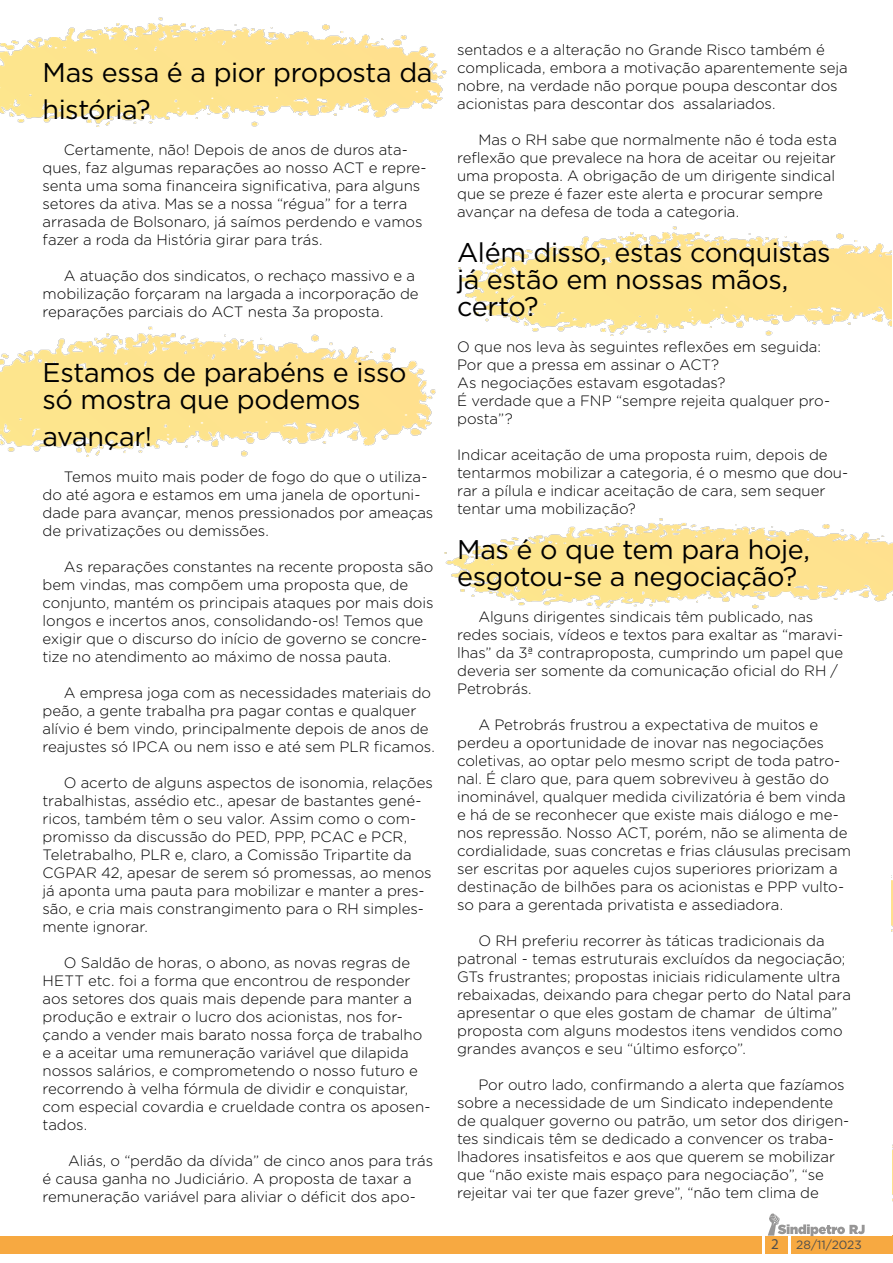
<style>
.page{position:relative;width:893px;height:1263px;background:#fff}
.page>*{position:absolute;margin:0;border:0;box-sizing:border-box;transform-origin:0 0}
.t1{font:27px/27px "Gotham";letter-spacing:-.015em;color:#000}
.t2{font:300 15px/18px "Gotham Rounded";letter-spacing:-.005em;color:#000}
.t3{font:12px "Gotham";color:#4d4d4d}
.s1{font-family:"Myriad Pro";font-size:15px}
</style>
<div class="page">
<div style="left:791px;top:1236px;width:102px;height:17px;background:#f7a941"></div>
<div style="left:765px;top:1236px;width:23px;height:17px;background:#f7a941"></div>
<svg style="left:768px;top:1213px;width:97px;height:23px"></svg>
<div style="left:0;top:1236px;width:761px;height:17px;background:#f7a941"></div>
<img style="left:892px;top:1144px;width:1px;height:58px">
<img style="left:891px;top:875px;width:2px;height:57px">
<img style="left:445px;top:518px;width:448px;height:90px">
<img style="left:0;top:326px;width:436px;height:130px">
<img style="left:458px;top:226px;width:434px;height:109px">
<img style="left:0;top:18px;width:446px;height:109px">
<h1 class="t1" style="left:43px;top:53px;width:391px;line-height:37.5px">Mas essa é a pior proposta da história?</h1>
<p class="t2" style="left:43px;top:140px;width:386px;text-indent:21px">Certamente, não! Depois de anos de duros ata&shy;ques, faz algumas reparações ao nosso ACT e repre&shy;senta uma soma financeira significativa, para alguns setores da ativa. Mas se a nossa “régua” for a terra arrasada de Bolsonaro, já saímos perdendo e vamos fazer a roda da História girar para trás.</p>
<p class="t2" style="left:43px;top:266px;width:378px;text-indent:21px">A atuação dos sindicatos, o rechaço massivo e a mobilização forçaram na largada a incorporação de reparações parciais do ACT nesta 3a proposta.</p>
<h1 class="t1" style="left:43px;top:358px;width:365px">Estamos de parabéns e isso só mostra que podemos</h1>
<h1 class="t1" style="left:43px;top:422px;width:111px">avançar!</h1>
<p class="t2" style="left:43px;top:467px;width:392px;text-indent:21px">Temos muito mais poder de fogo do que o utiliza&shy;do até agora e estamos em uma janela de oportuni&shy;dade para avançar, menos pressionados por ameaças de privatizações ou demissões.</p>
<p class="t2" style="left:43px;top:557px;width:392px;text-indent:21px">As reparações constantes na recente proposta são bem vindas, mas compõem uma proposta que, de conjunto, mantém os principais ataques por mais dois longos e incertos anos, consolidando-os! Temos que exigir que o discurso do início de governo se concre&shy;tize no atendimento ao máximo de nossa pauta.</p>
<p class="t2" style="left:43px;top:683px;width:394px;text-indent:21px">A empresa joga com as necessidades materiais do peão, a gente trabalha pra pagar contas e qualquer alívio é bem vindo, principalmente depois de anos de reajustes só IPCA ou nem isso e até sem PLR ficamos.</p>
<p class="t2" style="left:43px;top:773px;width:392px;text-indent:21px">O acerto de alguns aspectos de isonomia, relações trabalhistas, assédio etc., apesar de bastantes gené&shy;ricos, também têm o seu valor. Assim como o com&shy;promisso da discussão do PED, PPP, PCAC e PCR, Teletrabalho, PLR e, claro, a Comissão Tripartite da CGPAR 42, apesar de serem só promessas, ao menos já aponta uma pauta para mobilizar e manter a pres&shy;são, e cria mais constrangimento para o RH simples&shy;mente ignorar.</p>
<p class="t2" style="left:43px;top:953px;width:389px;text-indent:21px">O Saldão de horas, o abono, as novas regras de HETT etc. foi a forma que encontrou de responder aos setores dos quais mais depende para manter a produção e extrair o lucro dos acionistas, nos for&shy;çando a vender mais barato nossa força de trabalho e a aceitar uma remuneração variável que dilapida nossos salários, e comprometendo o nosso futuro e recorrendo à velha fórmula de dividir e conquistar, com especial covardia e crueldade contra os aposen&shy;tados.</p>
<p class="t2" style="left:43px;top:1151px;width:392px;text-indent:26px">Aliás, o “perdão da dívida” de cinco anos para trás é causa ganha no Judiciário. A proposta de taxar a remuneração variável para aliviar o déficit dos apo-</p>
<p class="t2" style="left:457px;top:40px;width:392px">sentados e a alteração no Grande Risco também é complicada, embora a motivação aparentemente seja nobre, na verdade não porque poupa descontar dos acionistas para descontar dos assalariados.</p>
<p class="t2" style="left:457px;top:130px;width:381px;text-indent:21px">Mas o RH sabe que normalmente não é toda esta reflexão que prevalece na hora de aceitar ou rejeitar uma proposta. A obrigação de um dirigente sindical que se preze é fazer este alerta e procurar sempre avançar na defesa de toda a categoria.</p>
<h1 class="t1" style="left:457px;top:238px;width:375px">Além disso, estas conquistas já estão em nossas mãos, certo?</h1>
<p class="t2" style="left:457px;top:337px;width:374px">O que nos leva às seguintes reflexões em seguida:<br>Por que a pressa em assinar o ACT?<br>As negociações estavam esgotadas?<br>É verdade que a FNP “sempre rejeita qualquer pro&shy;posta”?</p>
<p class="t2" style="left:457px;top:445px;width:393px">Indicar aceitação de uma proposta ruim, depois de tentarmos mobilizar a categoria, é o mesmo que dou&shy;rar a pílula e indicar aceitação de cara, sem sequer tentar uma mobilização?</p>
<h1 class="t1" style="left:457px;top:535px;width:354px">Mas é o que tem para hoje, esgotou-se a negociação?</h1>
<p class="t2" style="left:457px;top:607px;width:388px;text-indent:21px">Alguns dirigentes sindicais têm publicado, nas redes sociais, vídeos e textos para exaltar as “maravi&shy;lhas” da 3ª contraproposta, cumprindo um papel que deveria ser somente da comunicação oficial do RH / Petrobrás.</p>
<p class="t2" style="left:457px;top:715px;width:395px;text-indent:21px">A Petrobrás frustrou a expectativa de muitos e perdeu a oportunidade de inovar nas negociações coletivas, ao optar pelo mesmo script de toda patro&shy;nal. É claro que, para quem sobreviveu à gestão do inominável, qualquer medida civilizatória é bem vinda e há de se reconhecer que existe mais diálogo e me&shy;nos repressão. Nosso ACT, porém, não se alimenta de cordialidade, suas concretas e frias cláusulas precisam ser escritas por aqueles cujos superiores priorizam a destinação de bilhões para os acionistas e PPP vulto&shy;so para a gerentada privatista e assediadora.</p>
<p class="t2" style="left:457px;top:931px;width:395px;text-indent:21px">O RH preferiu recorrer às táticas tradicionais da patronal - temas estruturais excluídos da negociação; GTs frustrantes; propostas iniciais ridiculamente ultra rebaixadas, deixando para chegar perto do Natal para apresentar o que eles gostam de chamar de última” proposta com alguns modestos itens vendidos como grandes avanços e seu “último esforço”.</p>
<p class="t2" style="left:457px;top:1075px;width:394px;text-indent:21px">Por outro lado, confirmando a alerta que fazíamos sobre a necessidade de um Sindicato independente de qualquer governo ou patrão, um setor dos dirigen&shy;tes sindicais têm se dedicado a convencer os traba&shy;lhadores insatisfeitos e aos que querem se mobilizar que “não existe mais espaço para negociação”, “se rejeitar vai ter que fazer greve”, “não tem clima de</p>
<p class="t3" style="left:771px;top:1238px;width:92px"><span class="s1">2</span> 28/11/2023</p>
</div>
